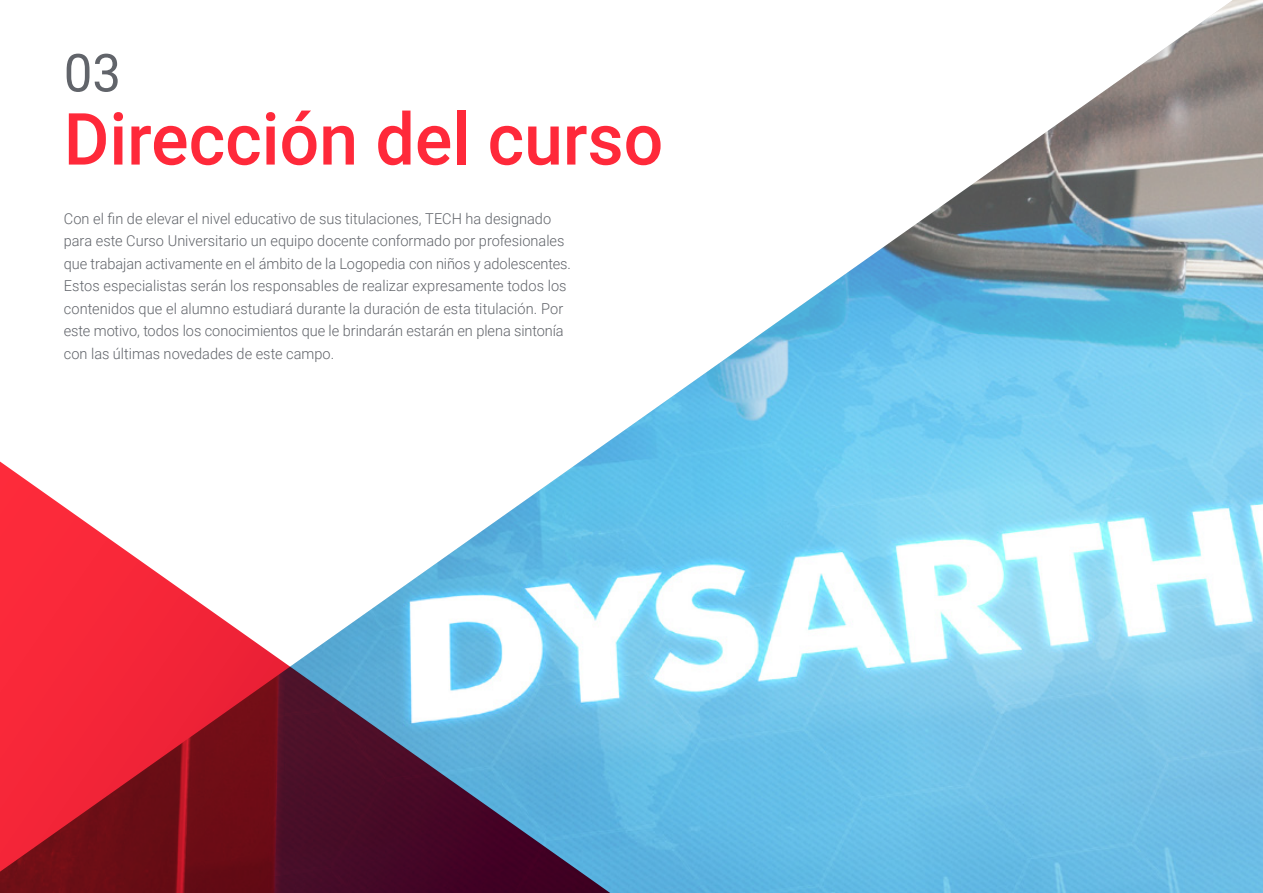
<style>
.page{position:relative;width:1263px;height:893px;background:#fff}
.page>*{position:absolute;margin:0;border:0;box-sizing:border-box;transform-origin:0 0}
.t1{font:500 72px "Roboto";color:#ff293a}
.t2{font:52.5px "Roboto";color:#61646a}
.t3{font:300 15px/22.5px "Roboto";color:#61646a}
</style>
<div class="page">
<img style="left:602px;top:0;width:661px;height:893px">
<svg style="left:0;top:446px;width:640px;height:447px"></svg>
<h2 class="t2" style="left:64px;top:36px;width:59px">03</h2>
<h1 class="t1" style="left:64px;top:89px;width:601px">Dirección del curso</h1>
<p class="t3" style="left:64px;top:207px;width:509px">Con el fin de elevar el nivel educativo de sus titulaciones, TECH ha designado para este Curso Universitario un equipo docente conformado por profesionales que trabajan activamente en el ámbito de la Logopedia con niños y adolescentes.<br>Estos especialistas serán los responsables de realizar expresamente todos los contenidos que el alumno estudiará durante la duración de esta titulación. Por este motivo, todos los conocimientos que le brindarán estarán en plena sintonía con las últimas novedades de este campo.</p>
</div>
